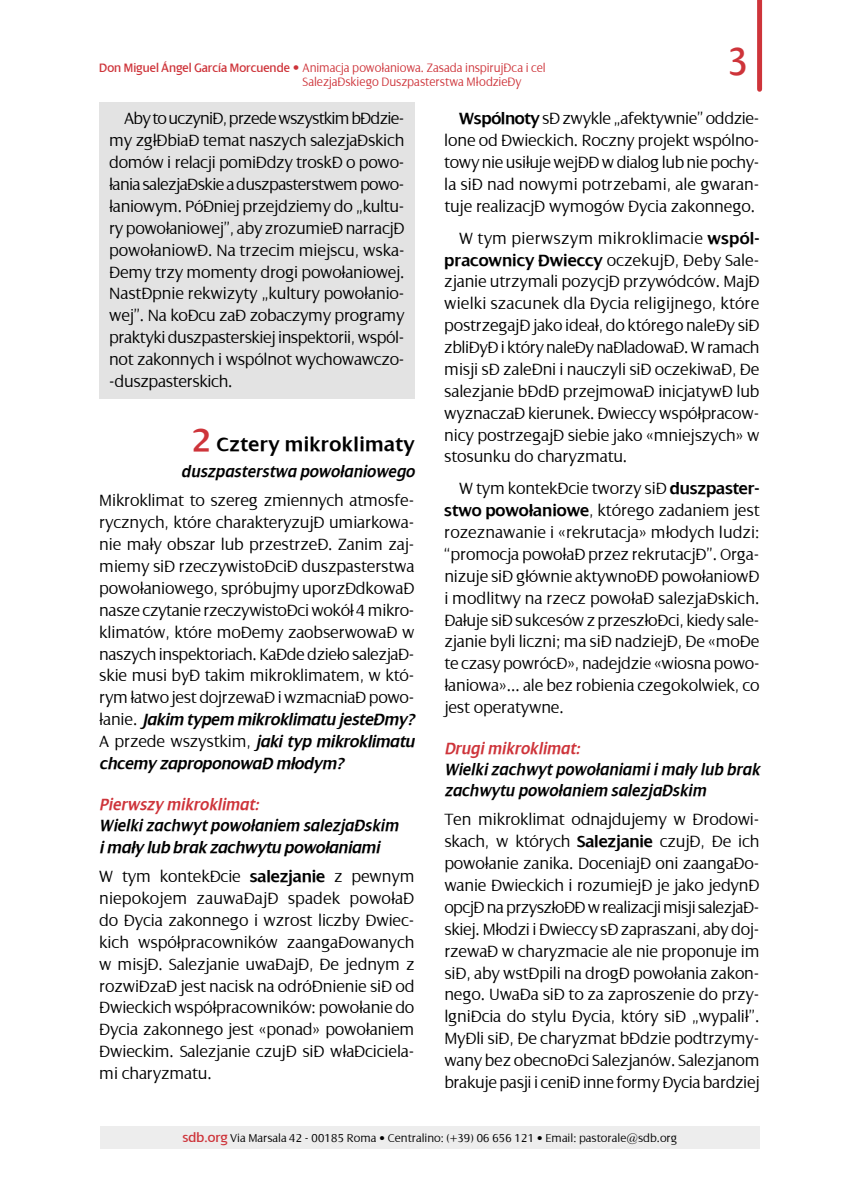
<style>
.page{position:relative;width:844px;height:1191px;background:#fff}
.page>*{position:absolute;margin:0;border:0;box-sizing:border-box;transform-origin:0 0}
.t1{font:42px "Dialog";color:#ce343a;scale:.9 1}
.t2{font:600 21px "Dialog";letter-spacing:.02em;color:#000}
.t3{font:300 17.5px/21.9px "Dialog";letter-spacing:-.01em;color:#000;text-align:justify}
.t4{font:italic 600 17.5px/21.9px "Dialog";letter-spacing:.01em;color:#000;scale:.95 1}
.t5{font:italic 600 17.5px "Dialog";letter-spacing:.01em;color:#ce343a;scale:.95 1}
.t6{font:300 13.12px "Dialog";letter-spacing:-.005em;color:#ce343a;scale:.95 1}
.t7{font:300 12.25px "Dialog";color:#000}
.s1{font-weight:400}
.s2{font-weight:400;font-size:14px}
.s3{font-size:35px;color:#ce343a}
.s4{font-weight:600;font-style:italic}
.s5{font-weight:600}
.s6{font-weight:400;font-size:14px;color:#ce343a}
</style>
<div class="page">
<div style="left:100px;top:1126px;width:659px;height:22px;background:#ededed"></div>
<div style="left:99px;top:102px;width:315px;height:296px;background:#e3e3e3"></div>
<svg style="left:757px;top:0;width:4px;height:89px"></svg>
<p class="t6" style="left:99px;top:60px;width:471px"><span class="s1">Don Miguel Ángel García Morcuende</span> <span class="s2">•</span> Animacja powołaniowa. Zasada inspirująca i cel</p>
<p class="t6" style="left:302px;top:75px;width:232px">Salezjańskiego Duszpasterstwa Młodzieży</p>
<h1 class="t1" style="left:728px;top:39px;width:23px">3</h1>
<p class="t3" style="left:109px;top:108px;width:297px;text-indent:15px">Aby to uczynić, przede wszystkim będzie&shy;my zgłębiać temat naszych salezjańskich domów i relacji pomiędzy troską o powo&shy;łania salezjańskie a duszpasterstwem powo&shy;łaniowym. Później przejdziemy do „kultu&shy;ry powołaniowej”, aby zrozumieć narrację powołaniową. Na trzecim miejscu, wska&shy;żemy trzy momenty drogi powołaniowej.<br>Następnie rekwizyty „kultury powołanio&shy;wej”. Na końcu zaś zobaczymy programy praktyki duszpasterskiej inspektorii, wspól&shy;not zakonnych i wspólnot wychowawczo--duszpasterskich.</p>
<p class="t2" style="left:192px;top:433px;width:224px"><span class="s3">2</span> Cztery mikroklimaty</p>
<p class="t4" style="left:181px;top:460px;width:247px">duszpasterstwa powołaniowego</p>
<p class="t3" style="left:99px;top:490px;width:317px">Mikroklimat to szereg zmiennych atmosfe&shy;rycznych, które charakteryzują umiarkowa&shy;nie mały obszar lub przestrzeń. Zanim zaj&shy;miemy się rzeczywistością duszpasterstwa powołaniowego, spróbujmy uporządkować nasze czytanie rzeczywistości wokół 4 mikro&shy;klimatów, które możemy zaobserwować w naszych inspektoriach. Każde dzieło salezjań&shy;skie musi być takim mikroklimatem, w któ&shy;rym łatwo jest dojrzewać i wzmacniać powo&shy;łanie. <span class="s4">Jakim typem mikroklimatu jesteśmy?<br></span>A przede wszystkim, <span class="s4">jaki typ mikroklimatu chcemy zaproponować młodym?</span></p>
<p class="t5" style="left:99px;top:794px;width:169px">Pierwszy mikroklimat:</p>
<p class="t4" style="left:99px;top:814px;width:316px">Wielki zachwyt powołaniem salezjańskim i mały lub brak zachwytu powołaniami</p>
<p class="t3" style="left:99px;top:865px;width:317px">W tym kontekście <span class="s5">salezjanie</span> z pewnym niepokojem zauważają spadek powołań do życia zakonnego i wzrost liczby świec&shy;kich współpracowników zaangażowanych w misję. Salezjanie uważają, że jednym z rozwiązań jest nacisk na odróżnienie się od świeckich współpracowników: powołanie do życia zakonnego jest «ponad» powołaniem świeckim. Salezjanie czują się właściciela&shy;mi charyzmatu.</p>
<p class="t3" style="left:444px;top:108px;width:317px;text-indent:15px"><span class="s5">Wspólnoty</span> są zwykle „afektywnie” oddzie&shy;lone od świeckich. Roczny projekt wspólno&shy;towy nie usiłuje wejść w dialog lub nie pochy&shy;la się nad nowymi potrzebami, ale gwaran&shy;tuje realizację wymogów życia zakonnego.</p>
<p class="t3" style="left:444px;top:227px;width:317px;text-indent:15px">W tym pierwszym mikroklimacie <span class="s5">wspól&shy;pracownicy świeccy</span> oczekują, żeby Sale&shy;zjanie utrzymali pozycję przywódców. Mają wielki szacunek dla życia religijnego, które postrzegają jako ideał, do którego należy się zbliżyć i który należy naśladować. W ramach misji są zależni i nauczyli się oczekiwać, że salezjanie będą przejmować inicjatywę lub wyznaczać kierunek. Świeccy współpracow&shy;nicy postrzegają siebie jako «mniejszych» w stosunku do charyzmatu.</p>
<p class="t3" style="left:444px;top:478px;width:317px;text-indent:15px">W tym kontekście tworzy się <span class="s5">duszpaster&shy;stwo powołaniowe</span>, którego zadaniem jest rozeznawanie i «rekrutacja» młodych ludzi: “promocja powołań przez rekrutację”. Orga&shy;nizuje się głównie aktywność powołaniową i modlitwy na rzecz powołań salezjańskich.<br>Żałuje się sukcesów z przeszłości, kiedy sale&shy;zjanie byli liczni; ma się nadzieję, że «może te czasy powrócą», nadejdzie «wiosna powo&shy;łaniowa»... ale bez robienia czegokolwiek, co jest operatywne.</p>
<p class="t5" style="left:444px;top:739px;width:144px">Drugi mikroklimat:</p>
<p class="t4" style="left:444px;top:759px;width:333px;line-height:21px">Wielki zachwyt powołaniami i mały lub brak zachwytu powołaniem salezjańskim</p>
<p class="t3" style="left:444px;top:809px;width:317px">Ten mikroklimat odnajdujemy w środowi&shy;skach, w których <span class="s5">Salezjanie</span> czują, że ich powołanie zanika. Doceniają oni zaangażo&shy;wanie świeckich i rozumieją je jako jedyną opcję na przyszłość w realizacji misji salezjań&shy;skiej. Młodzi i świeccy są zapraszani, aby doj&shy;rzewać w charyzmacie ale nie proponuje im się, aby wstąpili na drogę powołania zakon&shy;nego. Uważa się to za zaproszenie do przy&shy;lgnięcia do stylu życia, który się „wypalił”.<br>Myśli się, że charyzmat będzie podtrzymy&shy;wany bez obecności Salezjanów. Salezjanom brakuje pasji i cenią inne formy życia bardziej</p>
<p class="t7" style="left:182px;top:1131px;width:496px"><span class="s6">sdb.org</span> Via Marsala 42 - 00185 Roma • Centralino: (+39) 06 656 121 • Email: pastorale@sdb.org</p>
</div>
